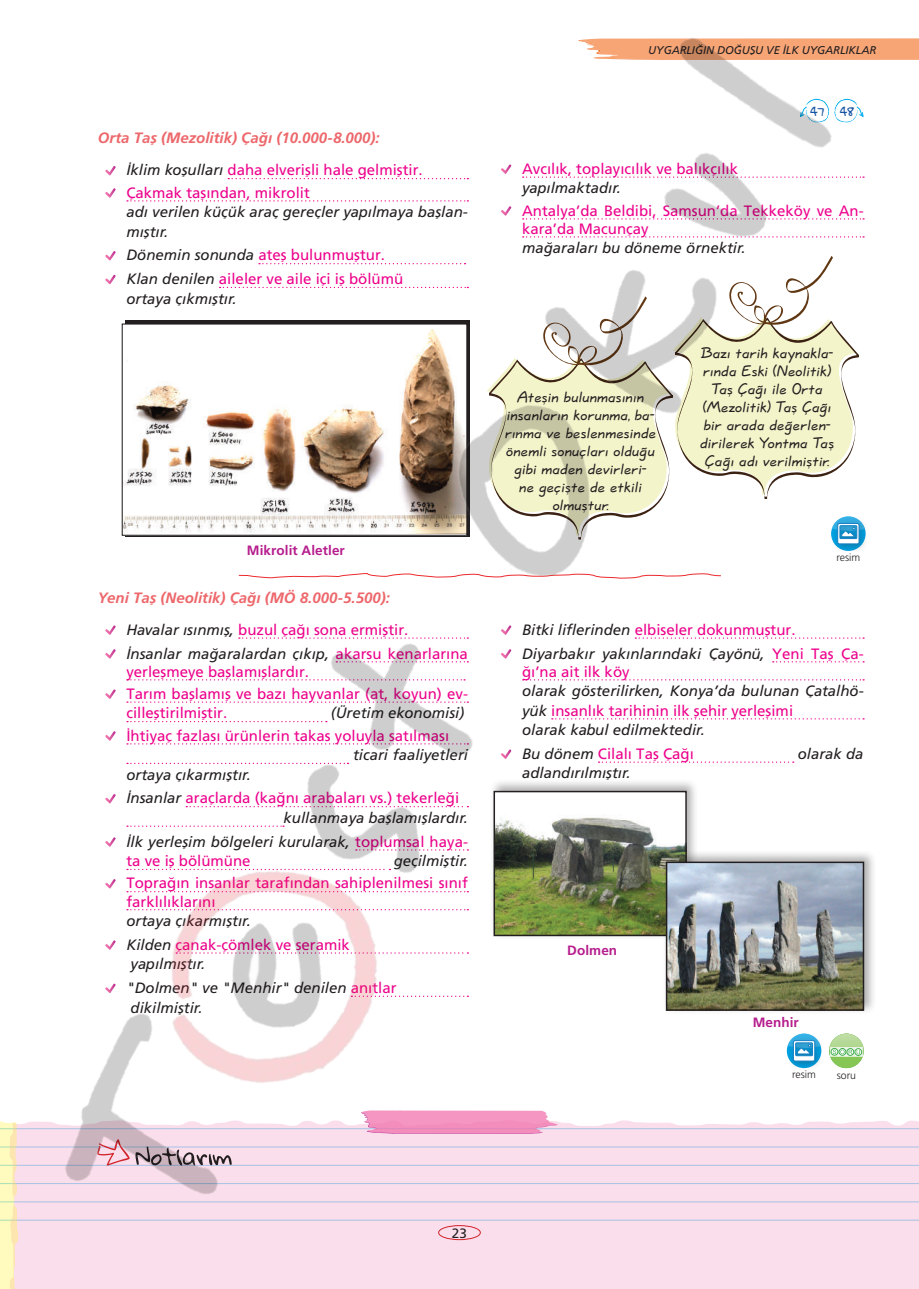
<style>
.page{position:relative;width:919px;height:1289px;background:#fff}
.page>*{position:absolute;margin:0;border:0;box-sizing:border-box;transform-origin:0 0}
.t1{font:16.5px/18px "Jotter Bold Tr";color:#231f20;text-align:center}
.t2{font:15px/22.2px "Frutiger Normal Tr";color:#ed028c}
.t3{font:15px/23.7px "Frutiger Italic Tr";color:#231f20}
.t4{font:15px "Frutiger Bold Italic Tr";color:#ed676b}
.t5{font:13.5px "Frutiger Bold Tr";letter-spacing:.005em;color:#b61d8d}
.t6{font:13.5px "Frutiger Normal Tr";color:#231f20}
.t7{font:11.25px "Frutiger Italic Tr";letter-spacing:-.01em;color:#231f20}
.t8{font:10.65px "Gloria Hallelujah";color:#1553a4}
.t9{font:10.5px "Frutiger Light Nr Tr";color:#231f20}
.s1{font-family:"Frutiger Italic Tr";color:#231f20}
.s2{font-family:"Frutiger Normal Tr";color:#ed028c}
</style>
<div class="page">
<svg style="left:898px;top:38px;width:20px;height:22px"></svg>
<svg style="left:18px;top:1121px;width:900px;height:167px;background:#f7ddea"></svg>
<svg style="left:0;top:1121px;width:18px;height:167px;background:#faf1bf"></svg>
<img style="left:20px;top:38px;width:878px;height:1250px">
<p class="t4" style="left:98px;top:129px;width:283px">Orta Taş (Mezolitik) Çağı (10.000-8.000):</p>
<p class="t2" style="left:126px;top:159px;width:298px"><span class="s1">İklim koşulları</span> daha elverişli hale gelmiştir.<br>Çakmak taşından, mikrolit</p>
<p class="t3" style="left:126px;top:202px;width:343px;line-height:19.5px">adı verilen küçük araç gereçler yapılmaya başlan&shy;mıştır.</p>
<p class="t2" style="left:126px;top:243px;width:278px;line-height:23.7px"><span class="s1">Dönemin sonunda</span> ateş bulunmuştur.<br><span class="s1">Klan denilen</span> aileler ve aile içi iş bölümü</p>
<p class="t3" style="left:126px;top:286px;width:112px">ortaya çıkmıştır.</p>
<p class="t5" style="left:247px;top:542px;width:99px">Mikrolit Aletler</p>
<p class="t4" style="left:98px;top:588px;width:293px">Yeni Taş (Neolitik) Çağı (MÖ 8.000-5.500):</p>
<p class="t2" style="left:126px;top:618px;width:283px"><span class="s1">Havalar ısınmış,</span> buzul çağı sona ermiştir.</p>
<p class="t3" style="left:126px;top:641px;width:343px">İnsanlar mağaralardan çıkıp, <span class="s2">akarsu kenarlarına</span></p>
<p class="t2" style="left:126px;top:660px;width:343px">yerleşmeye başlamışlardır.<br>Tarım başlamış ve bazı hayvanlar (at, koyun) ev-</p>
<p class="t2" style="left:126px;top:702px;width:102px">cilleştirilmiştir.</p>
<p class="t3" style="left:330px;top:701px;width:135px">(Üretim ekonomisi)</p>
<p class="t2" style="left:126px;top:724px;width:324px">İhtiyaç fazlası ürünlerin takas yoluyla satılması</p>
<p class="t3" style="left:353px;top:743px;width:116px">ticari faaliyetleri</p>
<p class="t3" style="left:126px;top:762px;width:126px">ortaya çıkarmıştır.</p>
<p class="t2" style="left:126px;top:787px;width:334px"><span class="s1">İnsanlar</span> araçlarda (kağnı arabaları vs.) tekerleği</p>
<p class="t3" style="left:126px;top:805px;width:343px;text-align:right">kullanmaya başlamışlardır.<br>İlk yerleşim bölgeleri kurularak, <span class="s2">toplumsal haya-</span></p>
<p class="t2" style="left:126px;top:849px;width:126px">ta ve iş bölümüne</p>
<p class="t3" style="left:394px;top:849px;width:76px">geçilmiştir.</p>
<p class="t2" style="left:126px;top:874px;width:343px;line-height:18px">Toprağın insanlar tarafından sahiplenilmesi sınıf farklılıklarını</p>
<p class="t3" style="left:126px;top:908px;width:126px">ortaya çıkarmıştır.</p>
<p class="t2" style="left:126px;top:933px;width:225px"><span class="s1">Kilden</span> çanak-çömlek ve seramik</p>
<p class="t3" style="left:126px;top:952px;width:272px">yapılmıştır.<br>"Dolmen" ve "Menhir" denilen <span class="s2">anıtlar</span></p>
<p class="t3" style="left:130px;top:995px;width:73px">dikilmiştir.</p>
<p class="t7" style="left:648px;top:43px;width:229px">UYGARLIĞIN DOĞUŞU VE İLK UYGARLIKLAR</p>
<p class="t8" style="left:810px;top:106px;width:16px">47</p>
<p class="t8" style="left:840px;top:106px;width:15px">48</p>
<p class="t2" style="left:522px;top:157px;width:217px">Avcılık, toplayıcılık ve balıkçılık</p>
<p class="t3" style="left:522px;top:176px;width:100px">yapılmaktadır.</p>
<p class="t2" style="left:522px;top:201px;width:343px;line-height:18px">Antalya’da Beldibi, Samsun’da Tekkeköy ve An&shy;kara’da Macunçay</p>
<p class="t3" style="left:522px;top:236px;width:225px">mağaraları bu döneme örnektir.</p>
<p class="t1" style="left:505px;top:389px;width:153px">Ateşin bulunmasının insanların korunma, ba&shy;rınma ve beslenmesinde önemli sonuçları olduğu gibi maden devirleri&shy;ne geçişte de etkili olmuştur.</p>
<p class="t1" style="left:700px;top:344px;width:136px">Bazı tarih kaynakla&shy;rında Eski (Neolitik)<br>Taş Çağı ile Orta (Mezolitik) Taş Çağı bir arada değerlen&shy;dirilerek Yontma Taş<br>Çağı adı verilmiştir.</p>
<p class="t9" style="left:836px;top:551px;width:25px">resim</p>
<p class="t2" style="left:522px;top:618px;width:275px"><span class="s1">Bitki liflerinden</span> elbiseler dokunmuştur.</p>
<p class="t3" style="left:522px;top:641px;width:343px">Diyarbakır yakınlarındaki Çayönü, <span class="s2">Yeni Taş Ça-</span></p>
<p class="t2" style="left:522px;top:660px;width:109px">ğı’na ait ilk köy</p>
<p class="t3" style="left:522px;top:679px;width:343px">olarak gösterilirken, Konya’da bulunan Çatalhö-</p>
<p class="t2" style="left:522px;top:699px;width:272px"><span class="s1">yük</span> insanlık tarihinin ilk şehir yerleşimi</p>
<p class="t3" style="left:522px;top:718px;width:184px">olarak kabul edilmektedir.</p>
<p class="t2" style="left:522px;top:742px;width:173px"><span class="s1">Bu dönem</span> Cilalı Taş Çağı</p>
<p class="t3" style="left:797px;top:741px;width:67px">olarak da</p>
<p class="t3" style="left:522px;top:761px;width:110px">adlandırılmıştır.</p>
<p class="t5" style="left:567px;top:942px;width:51px">Dolmen</p>
<p class="t5" style="left:752px;top:1014px;width:48px">Menhir</p>
<p class="t9" style="left:792px;top:1068px;width:25px">resim</p>
<p class="t9" style="left:836px;top:1069px;width:21px">soru</p>
<p class="t6" style="left:452px;top:1224px;width:17px">23</p>
</div>
